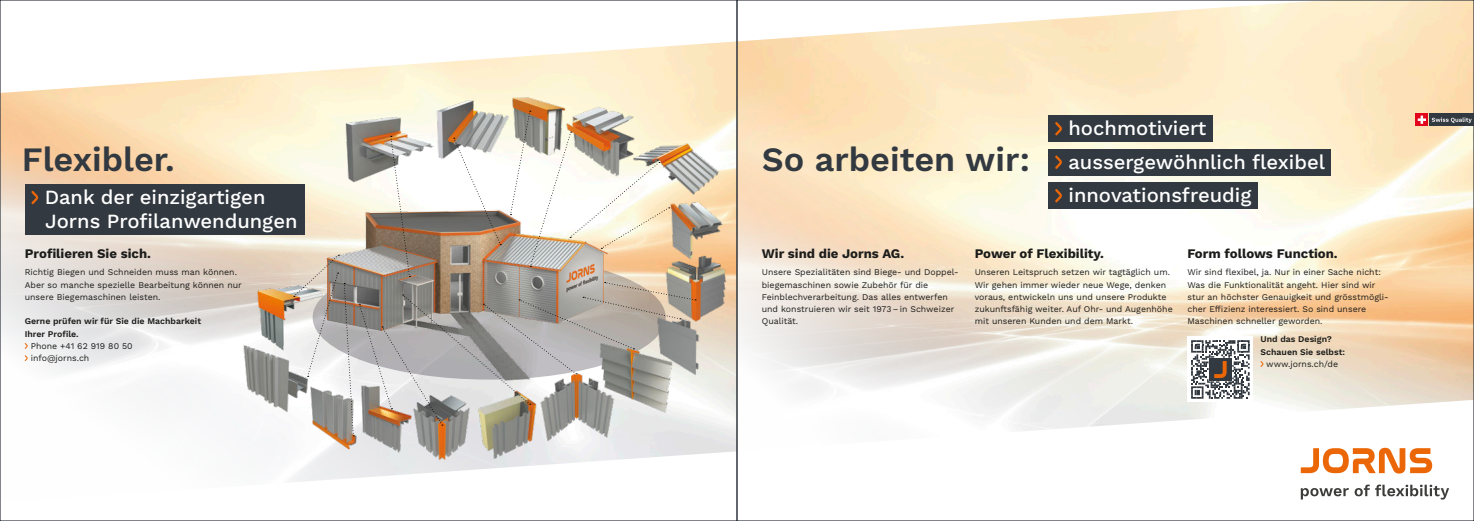
<style>
.page{position:relative;width:1474px;height:521px;background:#fff}
.page>*{position:absolute;margin:0;border:0;box-sizing:border-box;transform-origin:0 0}
.t1{font:600 34.12px "Work Sans";color:#323940}
.t2{font:500 20.12px/33.5px "Work Sans";color:#fff}
.t3{font:700 13.12px "Work Sans";color:#1c1c1a}
.t4{font:8.75px/12.2px "Work Sans";color:#1c1c1a}
.t5{font:600 8.75px/12.2px "Work Sans";color:#1c1c1a}
</style>
<div class="page">
<img style="left:739px;top:2px;width:732px;height:446px">
<img style="left:657px;top:109px;width:68px;height:69px">
<img style="left:696px;top:178px;width:53px;height:57px">
<img style="left:696px;top:235px;width:53px;height:105px">
<img style="left:696px;top:292px;width:38px;height:105px">
<img style="left:557px;top:436px;width:72px;height:21px">
<img style="left:416px;top:76px;width:70px;height:35px">
<img style="left:486px;top:73px;width:105px;height:38px">
<img style="left:552px;top:91px;width:105px;height:20px">
<img style="left:494px;top:436px;width:63px;height:33px">
<img style="left:389px;top:436px;width:105px;height:40px">
<img style="left:331px;top:436px;width:105px;height:33px">
<img style="left:282px;top:428px;width:105px;height:40px">
<img style="left:219px;top:326px;width:75px;height:102px">
<img style="left:235px;top:263px;width:59px;height:103px">
<img style="left:294px;top:111px;width:402px;height:325px">
<svg style="left:25px;top:343px;width:3px;height:6px"></svg>
<svg style="left:25px;top:355px;width:3px;height:6px"></svg>
<div style="left:1048px;top:115px;width:165px;height:27px;background:#323940"></div>
<svg style="left:1055px;top:122px;width:6px;height:13px"></svg>
<div style="left:1048px;top:149px;width:282px;height:27px;background:#323940"></div>
<svg style="left:1055px;top:155px;width:6px;height:14px"></svg>
<div style="left:1048px;top:182px;width:210px;height:27px;background:#323940"></div>
<svg style="left:1055px;top:189px;width:6px;height:13px"></svg>
<svg style="left:1260px;top:361px;width:3px;height:6px"></svg>
<div style="left:1187px;top:337px;width:66px;height:65px;background:#fff"></div>
<svg style="left:1191px;top:340px;width:58px;height:59px"></svg>
<div style="left:25px;top:184px;width:279px;height:51px;background:#323940"></div>
<svg style="left:31px;top:191px;width:7px;height:13px"></svg>
<svg style="left:1300px;top:448px;width:132px;height:25px"></svg>
<svg style="left:1300px;top:488px;width:48px;height:11px"></svg>
<svg style="left:1354px;top:484px;width:15px;height:12px"></svg>
<svg style="left:1375px;top:484px;width:74px;height:15px"></svg>
<div style="left:1429px;top:113px;width:44px;height:13px;background:#323940"></div>
<div style="left:1415px;top:113px;width:12px;height:13px;background:#e3051b"></div>
<svg style="left:1417px;top:116px;width:8px;height:8px"></svg>
<svg style="left:1431px;top:117px;width:40px;height:6px"></svg>
<h1 class="t1" style="left:22px;top:146px;width:154px">Flexibler.</h1>
<h2 class="t2" style="left:45px;top:187px;width:254px;line-height:24.2px">Dank der einzigartigen<br>Jorns Profilanwendungen</h2>
<h3 class="t3" style="left:25px;top:248px;width:128px">Profilieren Sie sich.</h3>
<p class="t4" style="left:25px;top:267px;width:218px">Richtig Biegen und Schneiden muss man können.<br>Aber so manche spezielle Bearbeitung können nur unsere Biegemaschinen leisten.</p>
<p class="t5" style="left:25px;top:316px;width:178px">Gerne prüfen wir für Sie die Machbarkeit<br>Ihrer Profile.</p>
<p class="t4" style="left:31px;top:340px;width:103px">Phone +41 62 919 80 50 info@jorns.ch</p>
<h1 class="t1" style="left:761px;top:146px;width:270px">So arbeiten wir:</h1>
<h2 class="t2" style="left:1068px;top:113px;width:258px">hochmotiviert aussergewöhnlich flexibel innovationsfreudig</h2>
<h3 class="t3" style="left:761px;top:248px;width:144px">Wir sind die Jorns AG.</h3>
<p class="t4" style="left:761px;top:267px;width:198px">Unsere Spezialitäten sind Biege- und Doppel&shy;biegemaschinen sowie Zubehör für die Feinblechverarbeitung. Das alles entwerfen und konstruieren wir seit 1973 – in Schweizer Qualität.</p>
<h3 class="t3" style="left:974px;top:248px;width:131px">Power of Flexibility.</h3>
<p class="t4" style="left:974px;top:267px;width:200px">Unseren Leitspruch setzen wir tagtäglich um.<br>Wir gehen immer wieder neue Wege, denken voraus, entwickeln uns und unsere Produkte zukunftsfähig weiter. Auf Ohr- und Augenhöhe mit unseren Kunden und dem Markt.</p>
<h3 class="t3" style="left:1187px;top:248px;width:152px">Form follows Function.</h3>
<p class="t4" style="left:1187px;top:267px;width:203px">Wir sind flexibel, ja. Nur in einer Sache nicht:<br>Was die Funktionalität angeht. Hier sind wir stur an höchster Genauigkeit und grösstmögli&shy;cher Effizienz interessiert. So sind unsere Maschinen schneller geworden.</p>
<p class="t5" style="left:1260px;top:334px;width:86px">Und das Design?<br>Schauen Sie selbst:</p>
<p class="t4" style="left:1266px;top:358px;width:73px">www.jorns.ch/de</p>
</div>
